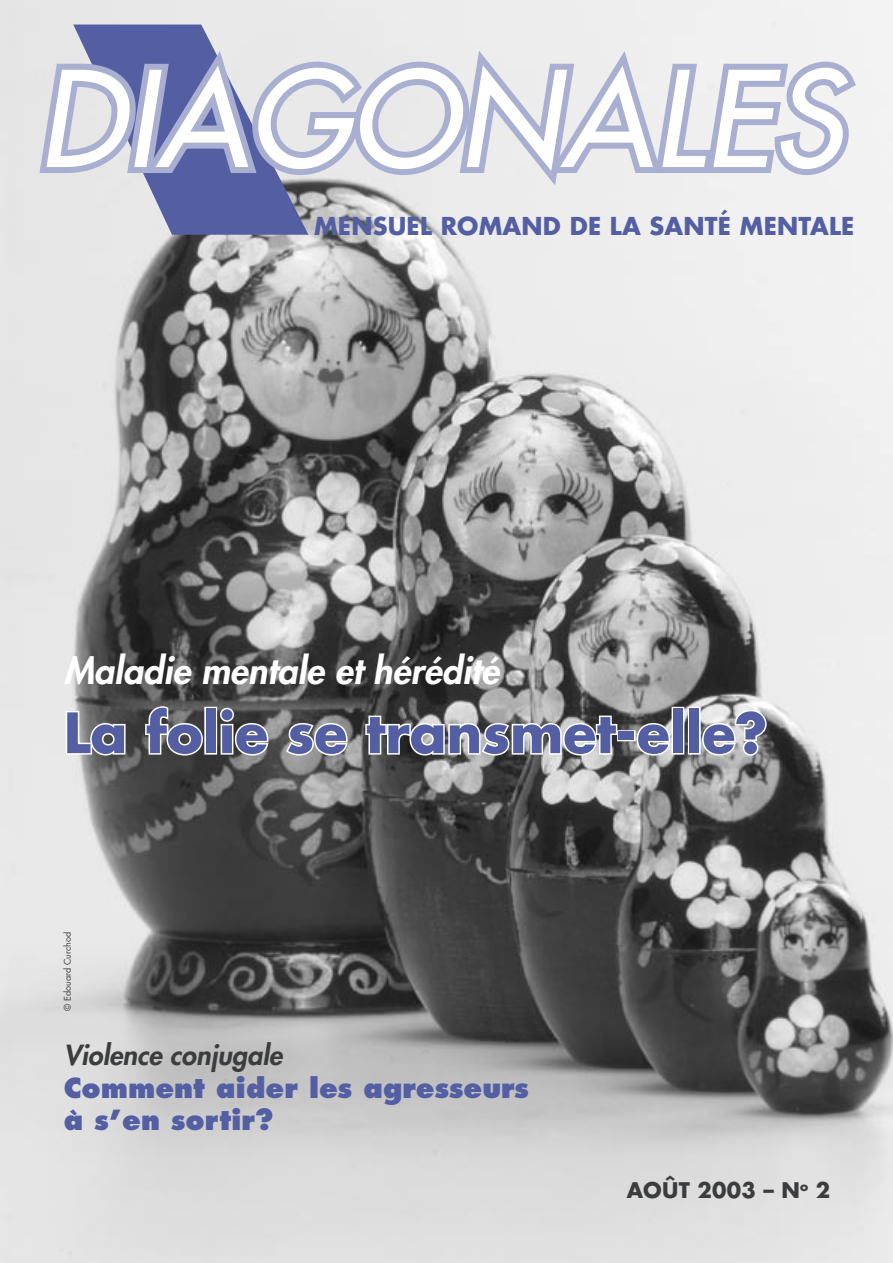
<style>
.page{position:relative;width:893px;height:1263px;background:#fff}
.page>*{position:absolute;margin:0;border:0;box-sizing:border-box;transform-origin:0 0}
.t1{font:italic 129px "Futura";letter-spacing:.01em;color:#fff}
._24_Bold_bleu{font:700 54px "Futura";color:#535fa2}
.Titre_18__ital_Noir{font:italic 800 36px "Futura";color:#fff}
._30_Bold_bleu{font:800 27px "Futura";color:#535fa2}
.Titre_18__ital_Noir-2{font:italic 800 27px "Futura";color:#3b3c3d}
.t2{font:700 24px "Futura";letter-spacing:.01em;color:#535fa2}
.t3{font:700 21px "Futura";letter-spacing:.01em;color:#3b3c3d}
.Copyright{font:9px "Futura";color:#3b3c3d}
</style>
<div class="page">
<img style="left:0;top:0;width:893px;height:1263px">
<svg style="left:73px;top:25px;width:235px;height:210px;background:#9197bd"></svg>
<svg style="left:33px;top:36px;width:831px;height:164px;background:#c2c6d9"></svg>
<svg style="left:64px;top:709px;width:63px;height:48px"></svg>
<svg style="left:144px;top:705px;width:60px;height:52px"></svg>
<div style="left:204px;top:707px;width:13px;height:48px;border:3px solid #fff"></div>
<svg style="left:219px;top:706px;width:51px;height:51px"></svg>
<svg style="left:284px;top:721px;width:65px;height:36px"></svg>
<svg style="left:364px;top:714px;width:255px;height:43px"></svg>
<div style="left:617px;top:730px;width:19px;height:11px;border:3px solid #fff"></div>
<svg style="left:635px;top:721px;width:37px;height:36px"></svg>
<div style="left:672px;top:707px;width:12px;height:48px;border:3px solid #fff"></div>
<div style="left:688px;top:707px;width:13px;height:48px;border:3px solid #fff"></div>
<svg style="left:701px;top:708px;width:67px;height:49px"></svg>
<p class="t1" style="left:38px;top:35px;width:805px">DIAGONALES</p>
<p class="t2" style="left:314px;top:209px;width:542px">MENSUEL ROMAND DE LA SANTÉ MENTALE</p>
<p class="Titre_18__ital_Noir" style="left:64px;top:647px;width:437px">Maladie mentale et hérédité</p>
<p class="_24_Bold_bleu" style="left:64px;top:695px;width:705px">La folie se transmet-elle?</p>
<p class="Copyright" style="left:61px;top:1011px;width:81px;rotate:-90deg">© Edouard Curchod</p>
<p class="Titre_18__ital_Noir-2" style="left:64px;top:1037px;width:220px">Violence conjugale</p>
<p class="_30_Bold_bleu" style="left:64px;top:1071px;width:467px">Comment aider les agresseurs</p>
<p class="_30_Bold_bleu" style="left:64px;top:1103px;width:211px">à s’en sortir?</p>
<p class="t3" style="left:627px;top:1175px;width:205px">AOÛT 2003 – N<sup>o</sup> 2</p>
</div>
